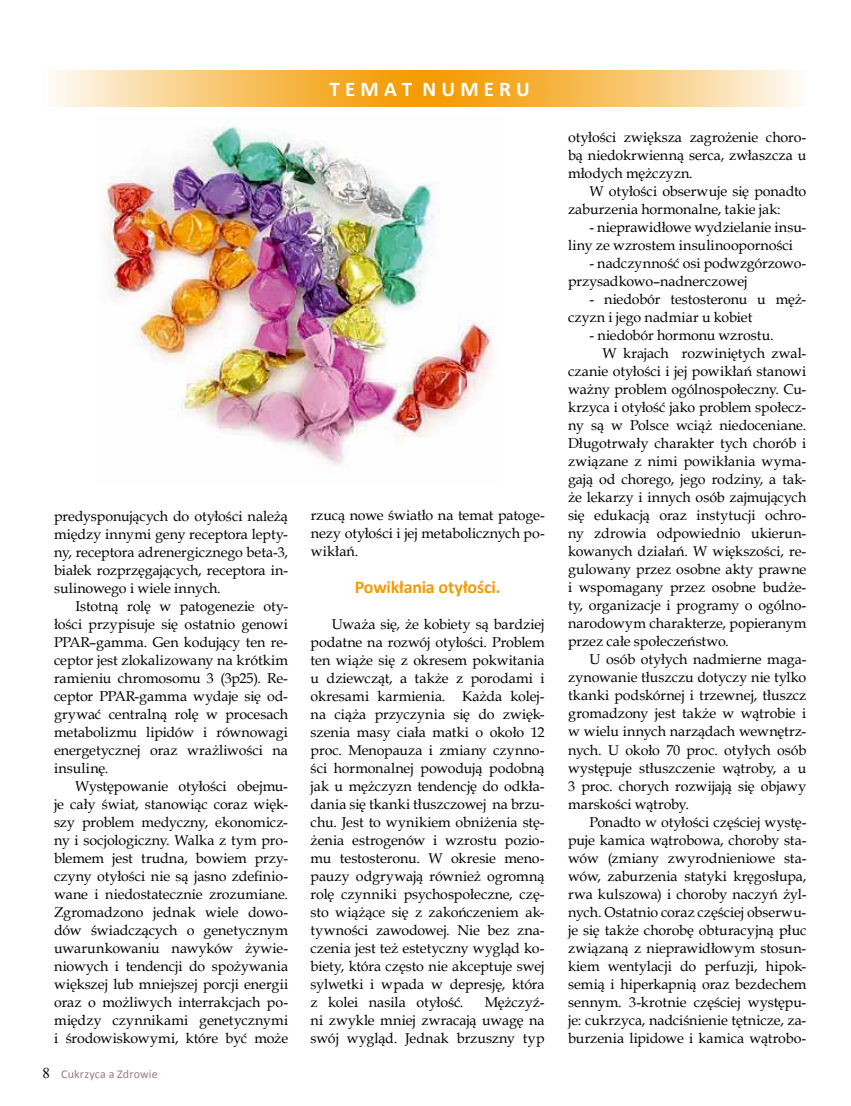
<style>
.page{position:relative;width:851px;height:1106px;background:#fff}
.page>*{position:absolute;margin:0;border:0;box-sizing:border-box;transform-origin:0 0}
.t1{font:700 21px "Calibri";color:#fff}
.t2{font:700 18px "Calibri";letter-spacing:-.015em;color:#f49b00}
.t3{font:14.25px/18px "Book Antiqua";letter-spacing:-.005em;color:#000;text-align:justify}
.t4{font:12px "Calibri";letter-spacing:.01em;color:#947c89}
.s1{font-family:"Times New Roman";font-size:15px;color:#000}
</style>
<div class="page">
<svg style="left:54px;top:70px;width:744px;height:36px;background:#f9d18c"></svg>
<svg style="left:326px;top:70px;width:206px;height:37px;background:#f4a215"></svg>
<img style="left:104px;top:126px;width:390px;height:340px">
<h1 class="t1" style="left:329px;top:76px;width:202px">T E M A T N U M E R U</h1>
<p class="t3" style="left:54px;top:506px;width:235px">predysponujących do otyłości należą między innymi geny receptora lepty&shy;ny, receptora adrenergicznego beta-3, białek rozprzęgających, receptora in&shy;sulinowego i wiele innych.</p>
<p class="t3" style="left:54px;top:596px;width:235px;text-indent:21px">Istotną rolę w patogenezie oty&shy;łości przypisuje się ostatnio genowi PPAR–gamma. Gen kodujący ten re&shy;ceptor jest zlokalizowany na krótkim ramieniu chromosomu 3 (3p25). Re&shy;ceptor PPAR-gamma wydaje się od&shy;grywać centralną rolę w procesach metabolizmu lipidów i równowagi energetycznej oraz wrażliwości na insulinę.</p>
<p class="t3" style="left:54px;top:776px;width:235px;text-indent:21px">Występowanie otyłości obejmu&shy;je cały świat, stanowiąc coraz więk&shy;szy problem medyczny, ekonomicz&shy;ny i socjologiczny. Walka z tym pro&shy;blemem jest trudna, bowiem przy&shy;czyny otyłości nie są jasno zdefinio&shy;wane i niedostatecznie zrozumiane.<br>Zgromadzono jednak wiele dowo&shy;dów świadczących o genetycznym uwarunkowaniu nawyków żywie&shy;niowych i tendencji do spożywania większej lub mniejszej porcji energii oraz o możliwych interrakcjach po&shy;między czynnikami genetycznymi i środowiskowymi, które być może</p>
<p class="t4" style="left:43px;top:1066px;width:117px"><span class="s1">8</span> Cukrzyca a Zdrowie</p>
<p class="t3" style="left:311px;top:506px;width:235px">rzucą nowe światło na temat patoge&shy;nezy otyłości i jej metabolicznych po&shy;wikłań.</p>
<p class="t2" style="left:354px;top:575px;width:147px">Powikłania otyłości.</p>
<p class="t3" style="left:310px;top:614px;width:235px;text-indent:21px">Uważa się, że kobiety są bardziej podatne na rozwój otyłości. Problem ten wiąże się z okresem pokwitania u dziewcząt, a także z porodami i okresami karmienia. Każda kolej&shy;na ciąża przyczynia się do zwięk&shy;szenia masy ciała matki o około 12 proc. Menopauza i zmiany czynno&shy;ści hormonalnej powodują podobną jak u mężczyzn tendencję do odkła&shy;dania się tkanki tłuszczowej na brzu&shy;chu. Jest to wynikiem obniżenia stę&shy;żenia estrogenów i wzrostu pozio&shy;mu testosteronu. W okresie meno&shy;pauzy odgrywają również ogromną rolę czynniki psychospołeczne, czę&shy;sto wiążące się z zakończeniem ak&shy;tywności zawodowej. Nie bez zna&shy;czenia jest też estetyczny wygląd ko&shy;biety, która często nie akceptuje swej sylwetki i wpada w depresję, która z kolei nasila otyłość.</p>
<p class="t3" style="left:310px;top:992px;width:235px;text-indent:174px">Mężczyź&shy;ni zwykle mniej zwracają uwagę na swój wygląd. Jednak brzuszny typ</p>
<p class="t3" style="left:568px;top:128px;width:240px">otyłości zwiększa zagrożenie choro&shy;bą niedokrwienną serca, zwłaszcza u młodych mężczyzn.</p>
<p class="t3" style="left:568px;top:182px;width:240px;text-indent:21px">W otyłości obserwuje się ponadto zaburzenia hormonalne, takie jak:</p>
<p class="t3" style="left:568px;top:218px;width:240px;text-indent:21px">- nieprawidłowe wydzielanie insu&shy;liny ze wzrostem insulinooporności</p>
<p class="t3" style="left:568px;top:254px;width:240px;text-indent:21px">- nadczynność osi podwzgórzowo&shy;przysadkowo–nadnerczowej</p>
<p class="t3" style="left:568px;top:290px;width:240px;text-indent:21px">- niedobór testosteronu u męż&shy;czyzn i jego nadmiar u kobiet</p>
<p class="t3" style="left:589px;top:326px;width:186px">- niedobór hormonu wzrostu.</p>
<p class="t3" style="left:602px;top:344px;width:205px">W krajach rozwiniętych zwal-</p>
<p class="t3" style="left:568px;top:362px;width:240px">czanie otyłości i jej powikłań stanowi</p>
<p class="t3" style="left:568px;top:380px;width:240px">ważny problem ogólnospołeczny. Cu-</p>
<p class="t3" style="left:568px;top:398px;width:240px">krzyca i otyłość jako problem społecz-</p>
<p class="t3" style="left:568px;top:416px;width:240px">ny są w Polsce wciąż niedoceniane.</p>
<p class="t3" style="left:568px;top:434px;width:240px">Długotrwały charakter tych chorób i</p>
<p class="t3" style="left:568px;top:452px;width:240px">związane z nimi powikłania wyma-</p>
<p class="t3" style="left:568px;top:470px;width:240px">gają od chorego, jego rodziny, a tak-</p>
<p class="t3" style="left:568px;top:488px;width:240px">że lekarzy i innych osób zajmujących</p>
<p class="t3" style="left:568px;top:506px;width:240px">się edukacją oraz instytucji ochro-</p>
<p class="t3" style="left:568px;top:524px;width:240px">ny zdrowia odpowiednio ukierun-</p>
<p class="t3" style="left:568px;top:542px;width:240px">kowanych działań. W większości, re-</p>
<p class="t3" style="left:568px;top:560px;width:240px">gulowany przez osobne akty prawne</p>
<p class="t3" style="left:568px;top:578px;width:240px">i wspomagany przez osobne budże-</p>
<p class="t3" style="left:568px;top:596px;width:240px">ty, organizacje i programy o ogólno-</p>
<p class="t3" style="left:568px;top:614px;width:240px">narodowym charakterze, popieranym</p>
<p class="t3" style="left:568px;top:632px;width:162px">przez całe społeczeństwo.</p>
<p class="t3" style="left:589px;top:650px;width:218px">U osób otyłych nadmierne maga-</p>
<p class="t3" style="left:568px;top:668px;width:240px">zynowanie tłuszczu dotyczy nie tylko</p>
<p class="t3" style="left:568px;top:686px;width:240px">tkanki podskórnej i trzewnej, tłuszcz</p>
<p class="t3" style="left:568px;top:704px;width:240px">gromadzony jest także w wątrobie i</p>
<p class="t3" style="left:568px;top:722px;width:240px">w wielu innych narządach wewnętrz-</p>
<p class="t3" style="left:568px;top:740px;width:240px">nych. U około 70 proc. otyłych osób</p>
<p class="t3" style="left:568px;top:758px;width:240px">występuje stłuszczenie wątroby, a u</p>
<p class="t3" style="left:568px;top:776px;width:240px">3 proc. chorych rozwijają się objawy</p>
<p class="t3" style="left:568px;top:794px;width:122px">marskości wątroby.</p>
<p class="t3" style="left:589px;top:812px;width:218px">Ponadto w otyłości częściej wystę-</p>
<p class="t3" style="left:568px;top:830px;width:240px">puje kamica wątrobowa, choroby sta-</p>
<p class="t3" style="left:568px;top:848px;width:240px">wów (zmiany zwyrodnieniowe sta-</p>
<p class="t3" style="left:568px;top:866px;width:240px">wów, zaburzenia statyki kręgosłupa,</p>
<p class="t3" style="left:568px;top:884px;width:240px">rwa kulszowa) i choroby naczyń żyl-</p>
<p class="t3" style="left:568px;top:902px;width:240px">nych. Ostatnio coraz częściej obserwu-</p>
<p class="t3" style="left:568px;top:920px;width:240px">je się także chorobę obturacyjną płuc</p>
<p class="t3" style="left:568px;top:938px;width:240px">związaną z nieprawidłowym stosun-</p>
<p class="t3" style="left:568px;top:956px;width:240px">kiem wentylacji do perfuzji, hipok-</p>
<p class="t3" style="left:568px;top:974px;width:240px">semią i hiperkapnią oraz bezdechem</p>
<p class="t3" style="left:568px;top:992px;width:240px">sennym. 3-krotnie częściej występu-</p>
<p class="t3" style="left:568px;top:1010px;width:240px">je: cukrzyca, nadciśnienie tętnicze, za-</p>
<p class="t3" style="left:568px;top:1028px;width:240px">burzenia lipidowe i kamica wątrobo-</p>
</div>
